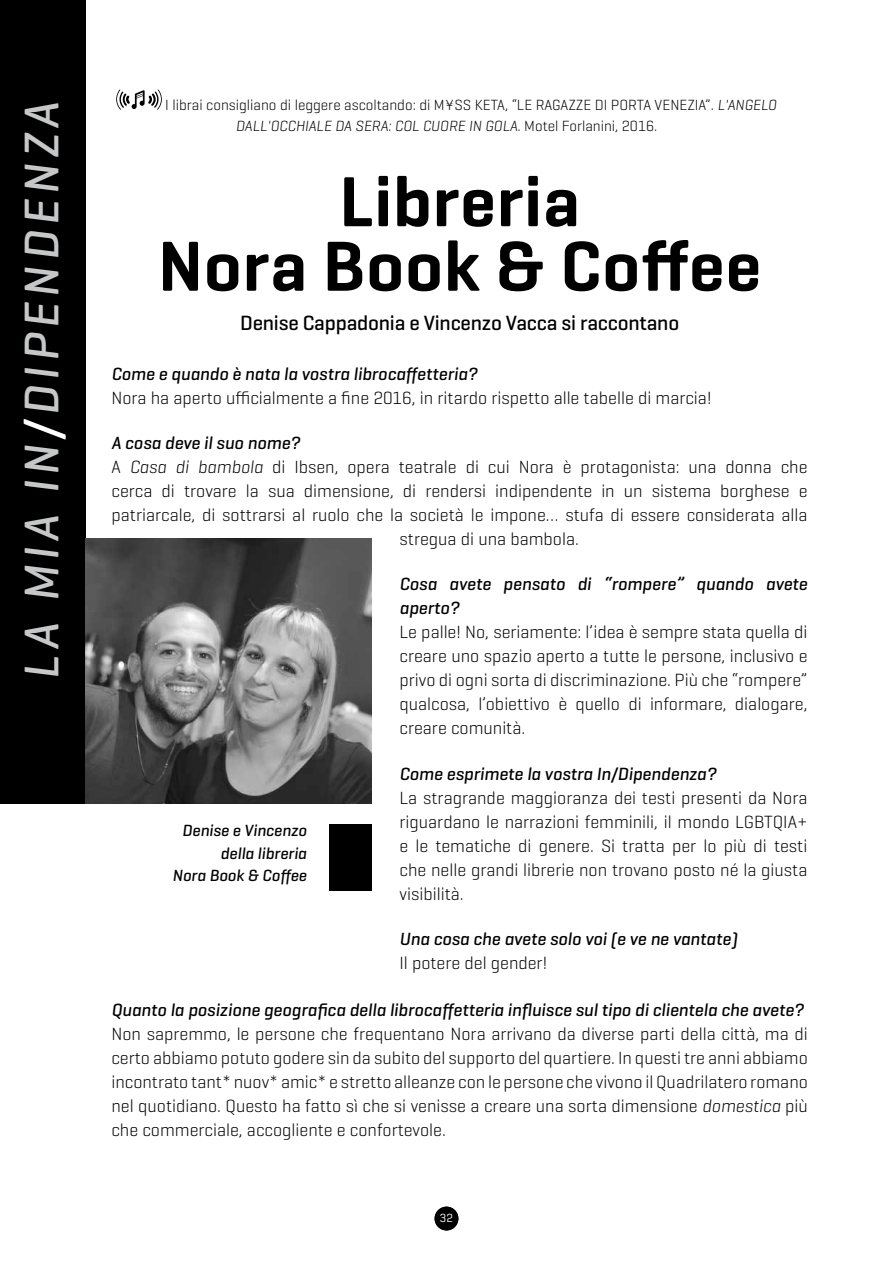
<style>
.page{position:relative;width:893px;height:1263px;background:#fff}
.page>*{position:absolute;margin:0;border:0;box-sizing:border-box;transform-origin:0 0}
.t1{font:600 72px/64.5px "Geogrotesque";letter-spacing:.01em;color:#000;text-align:center}
.t2{font:italic 500 49.5px "Geogrotesque";letter-spacing:.11em;color:#c6c7c8}
.t3{font:500 21px "Geogrotesque";letter-spacing:-.01em;color:#000}
.t4{font:300 18px/24px "Geogrotesque";color:#000;text-align:justify}
.t5{font:italic 500 18px/24px "Geogrotesque";color:#000}
.t6{font:italic 500 16.5px/22.5px "Geogrotesque";color:#000;text-align:right}
.t7{font:300 15px/21px "Geogrotesque";color:#000}
.t8{font:12px "Geogrotesque";color:#fff}
.s1{color:#fff}
.s2{font-style:italic}
</style>
<div class="page">
<div style="left:435px;top:1206px;width:23px;height:24px;background:#000;border-radius:50%"></div>
<div style="left:0;top:0;width:85px;height:803px;background:#000"></div>
<img style="left:85px;top:539px;width:286px;height:264px">
<div style="left:329px;top:824px;width:42px;height:66px;background:#000"></div>
<svg style="left:116px;top:89px;width:46px;height:21px"></svg>
<h2 class="t2" style="left:11px;top:680px;width:579px;rotate:-90deg">LA MIA IN<span class="s1">/</span>DIPENDENZA</h2>
<p class="t7" style="left:236px;top:94px;width:543px;text-indent:-70px">I librai consigliano di leggere ascoltando: di M¥SS KETA, “LE RAGAZZE DI PORTA VENEZIA”. <span class="s2">L'ANGELO<br>DALL'OCCHIALE DA SERA: COL CUORE IN GOLA.</span> Motel Forlanini, 2016.</p>
<h1 class="t1" style="left:158px;top:169px;width:605px">Libreria<br>Nora Book &amp; Coffee</h1>
<p class="t3" style="left:240px;top:309px;width:441px">Denise Cappadonia e Vincenzo Vacca si raccontano</p>
<p class="t5" style="left:111px;top:361px;width:368px">Come e quando è nata la vostra librocaffetteria?</p>
<p class="t4" style="left:111px;top:385px;width:601px">Nora ha aperto ufficialmente a fine 2016, in ritardo rispetto alle tabelle di marcia!</p>
<p class="t5" style="left:111px;top:431px;width:191px">A cosa deve il suo nome?</p>
<p class="t4" style="left:111px;top:454px;width:698px">A <span class="s2">Casa di bambola</span> di Ibsen, opera teatrale di cui Nora è protagonista: una donna che</p>
<p class="t4" style="left:111px;top:478px;width:698px">cerca di trovare la sua dimensione, di rendersi indipendente in un sistema borghese e</p>
<p class="t4" style="left:111px;top:502px;width:697px">patriarcale, di sottrarsi al ruolo che la società le impone… stufa di essere considerata alla</p>
<p class="t4" style="left:399px;top:526px;width:181px">stregua di una bambola.</p>
<p class="t5" style="left:399px;top:572px;width:410px">Cosa avete pensato di “rompere” quando avete aperto?</p>
<p class="t4" style="left:399px;top:620px;width:410px">Le palle! No, seriamente: l’idea è sempre stata quella di creare uno spazio aperto a tutte le persone, inclusivo e privo di ogni sorta di discriminazione. Più che “rompere” qualcosa, l’obiettivo è quello di informare, dialogare, creare comunità.</p>
<p class="t5" style="left:399px;top:761px;width:319px">Come esprimete la vostra In/Dipendenza?</p>
<p class="t4" style="left:399px;top:785px;width:410px">La stragrande maggioranza dei testi presenti da Nora riguardano le narrazioni femminili, il mondo LGBTQIA+ e le tematiche di genere. Si tratta per lo più di testi che nelle grandi librerie non trovano posto né la giusta visibilità.</p>
<p class="t5" style="left:399px;top:926px;width:339px">Una cosa che avete solo voi (e ve ne vantate)</p>
<p class="t4" style="left:399px;top:950px;width:149px">Il potere del gender!</p>
<p class="t6" style="left:172px;top:819px;width:136px">Denise e Vincenzo della libreria<br>Nora Book &amp; Coffee</p>
<p class="t5" style="left:111px;top:997px;width:694px">Quanto la posizione geografica della librocaffetteria influisce sul tipo di clientela che avete?</p>
<p class="t4" style="left:111px;top:1021px;width:698px">Non sapremmo, le persone che frequentano Nora arrivano da diverse parti della città, ma di certo abbiamo potuto godere sin da subito del supporto del quartiere. In questi tre anni abbiamo incontrato tant* nuov* amic* e stretto alleanze con le persone che vivono il Quadrilatero romano nel quotidiano. Questo ha fatto sì che si venisse a creare una sorta dimensione <span class="s2">domestica</span> più che commerciale, accogliente e confortevole.</p>
<p class="t8" style="left:440px;top:1211px;width:15px">32</p>
</div>
